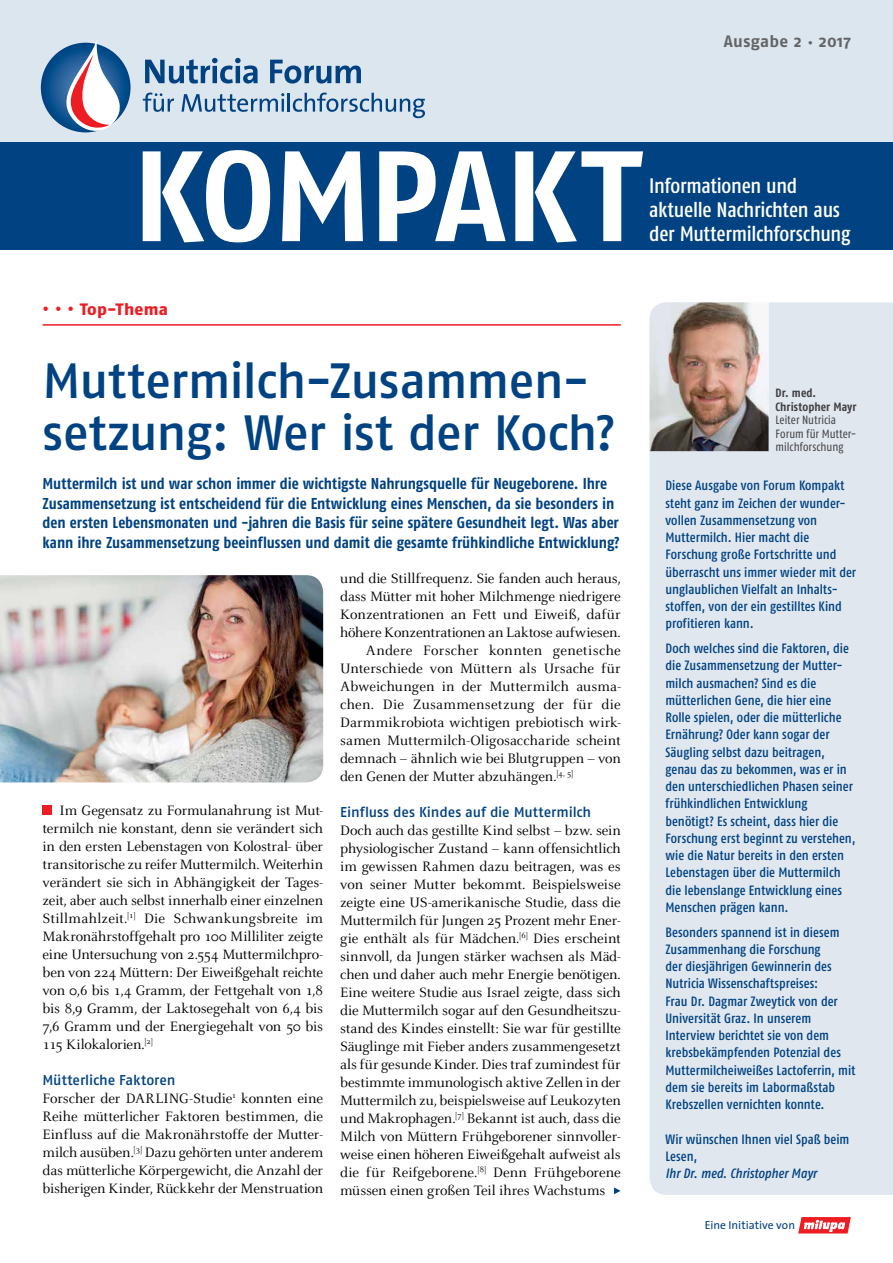
<style>
.page{position:relative;width:893px;height:1263px;background:#fff}
.page>*{position:absolute;margin:0;border:0;box-sizing:border-box;transform-origin:0 0}
.t1{font:700 128.25px "Fago No";letter-spacing:-.025em;color:#fff}
.t2{font:49.5px/52.5px "Fago No Med";letter-spacing:-.02em;color:#004282}
.t3{font:21px/24px "Fago Co Med";letter-spacing:-.015em;color:#fff}
.t4{font:700 16.5px "Fago No";letter-spacing:.015em;color:#636466}
.t5{font:16.5px "Fago No Exb";letter-spacing:.015em;color:#ed1d24}
.t6{font:700 15.75px/19.5px "Fago Co";color:#004282}
.t7{font:15px/18px "Celeste";color:#000;text-align:justify}
.t8{font:14.25px "Fago No Med";letter-spacing:-.005em;color:#004282}
.t9{font:13.5px/17.2px "Fago Co Med";color:#004282}
.t10{font:italic 13.5px "Fago Co Med";color:#004282}
.t11{font:12px/13.5px "Fago Co";letter-spacing:.005em;color:#414042}
.t12{font:700 12px/13.5px "Fago Co";letter-spacing:.01em;color:#414042}
.t13{font:11.7px "The Sans";color:#004282}
</style>
<div class="page">
<div style="left:0;top:0;width:893px;height:156px;background:#dce6ef"></div>
<div style="left:0;top:142px;width:893px;height:108px;background:#004282"></div>
<svg style="left:798px;top:1217px;width:53px;height:16px"></svg>
<svg style="left:41px;top:43px;width:90px;height:89px;background:#0d518e"></svg>
<svg style="left:63px;top:40px;width:57px;height:92px;background:#a2a1b9"></svg>
<svg style="left:145px;top:58px;width:113px;height:26px"></svg>
<svg style="left:270px;top:60px;width:91px;height:24px"></svg>
<svg style="left:143px;top:93px;width:31px;height:19px"></svg>
<svg style="left:181px;top:93px;width:244px;height:25px"></svg>
<hr style="left:43px;top:324px;width:578px;height:2px;background:#ed1d24">
<div style="left:43px;top:805px;width:9px;height:10px;background:#ed1d24"></div>
<div style="left:649px;top:302px;width:244px;height:893px;background:#e0e7ef"></div>
<img style="left:649px;top:302px;width:120px;height:149px">
<svg style="left:614px;top:1187px;width:7px;height:7px"></svg>
<img style="left:0;top:575px;width:323px;height:207px">
<p class="t4" style="left:724px;top:32px;width:129px">Ausgabe 2 · 2017</p>
<h1 class="t1" style="left:132px;top:121px;width:510px">KOMPAKT</h1>
<h3 class="t3" style="left:649px;top:173px;width:203px">Informationen und aktuelle Nachrichten aus der Muttermilchforschung</h3>
<p class="t5" style="left:43px;top:300px;width:127px">• • • Top-Thema</p>
<h2 class="t2" style="left:43px;top:353px;width:575px">Muttermilch-Zusammen&shy;setzung: Wer ist der Koch?</h2>
<p class="t6" style="left:43px;top:474px;width:578px">Muttermilch ist und war schon immer die wichtigste Nahrungsquelle für Neugeborene. Ihre Zusammensetzung ist entscheidend für die Entwicklung eines Menschen, da sie besonders in den ersten Lebensmonaten und -jahren die Basis für seine spätere Gesundheit legt. Was aber kann ihre Zusammensetzung beeinflussen und damit die gesamte frühkindliche Entwicklung?</p>
<p class="t7" style="left:43px;top:801px;width:282px;text-indent:17px">Im Gegensatz zu Formulanahrung ist Mut&shy;termilch nie konstant, denn sie verändert sich in den ersten Lebenstagen von Kolostral- über transitorische zu reifer Muttermilch. Weiterhin verändert sie sich in Abhängigkeit der Tages&shy;zeit, aber auch selbst innerhalb einer einzelnen Stillmahlzeit.<sup>[1]</sup> Die Schwankungsbreite im Makronährstoffgehalt pro 100 Milliliter zeigte eine Untersuchung von 2.554 Muttermilchpro&shy;ben von 224 Müttern: Der Eiweißgehalt reichte von 0,6 bis 1,4 Gramm, der Fettgehalt von 1,8 bis 8,9 Gramm, der Laktosegehalt von 6,4 bis 7,6 Gramm und der Energiegehalt von 50 bis 115 Kilokalorien.<sup>[2]</sup></p>
<p class="t8" style="left:43px;top:1071px;width:135px">Mütterliche Faktoren</p>
<p class="t7" style="left:43px;top:1089px;width:282px">Forscher der DARLING-Studie<sup>1</sup> konnten eine Reihe mütterlicher Faktoren bestimmen, die Einfluss auf die Makronährstoffe der Mutter&shy;milch ausüben.<sup>[3]</sup> Dazu gehörten unter anderem das mütterliche Körpergewicht, die Anzahl der bisherigen Kinder, Rückkehr der Menstruation</p>
<p class="t7" style="left:340px;top:569px;width:282px">und die Stillfrequenz. Sie fanden auch heraus,</p>
<p class="t7" style="left:340px;top:587px;width:282px">dass Mütter mit hoher Milchmenge niedrigere</p>
<p class="t7" style="left:340px;top:605px;width:282px">Konzentrationen an Fett und Eiweiß, dafür</p>
<p class="t7" style="left:340px;top:623px;width:282px">höhere Konzentrationen an Laktose aufwiesen.</p>
<p class="t7" style="left:366px;top:641px;width:257px">Andere Forscher konnten genetische</p>
<p class="t7" style="left:340px;top:659px;width:282px">Unterschiede von Müttern als Ursache für</p>
<p class="t7" style="left:340px;top:677px;width:282px">Abweichungen in der Muttermilch ausma-</p>
<p class="t7" style="left:340px;top:695px;width:282px">chen. Die Zusammensetzung der für die</p>
<p class="t7" style="left:340px;top:713px;width:282px">Darmmikrobiota wichtigen prebiotisch wirk-</p>
<p class="t7" style="left:340px;top:731px;width:282px">samen Muttermilch-Oligosaccharide scheint</p>
<p class="t7" style="left:340px;top:749px;width:282px">demnach – ähnlich wie bei Blutgruppen – von</p>
<p class="t7" style="left:340px;top:767px;width:235px">den Genen der Mutter abzuhängen.<sup>[4,</sup> <sup>5]</sup></p>
<p class="t8" style="left:340px;top:803px;width:253px">Einfluss des Kindes auf die Muttermilch</p>
<p class="t7" style="left:340px;top:821px;width:282px">Doch auch das gestillte Kind selbst – bzw. sein physiologischer Zustand – kann offensichtlich im gewissen Rahmen dazu beitragen, was es von seiner Mutter bekommt. Beispielsweise zeigte eine US-amerikanische Studie, dass die Muttermilch für Jungen 25 Prozent mehr Ener&shy;gie enthält als für Mädchen.<sup>[6]</sup> Dies erscheint sinnvoll, da Jungen stärker wachsen als Mäd&shy;chen und daher auch mehr Energie benötigen.<br>Eine weitere Studie aus Israel zeigte, dass sich die Muttermilch sogar auf den Gesundheitszu&shy;stand des Kindes einstellt: Sie war für gestillte Säuglinge mit Fieber anders zusammengesetzt als für gesunde Kinder. Dies traf zumindest für bestimmte immunologisch aktive Zellen in der Muttermilch zu, beispielsweise auf Leukozyten und Makrophagen.<sup>[7]</sup> Bekannt ist auch, dass die Milch von Müttern Frühgeborener sinnvoller&shy;weise einen höheren Eiweißgehalt aufweist als die für Reifgeborene.<sup>[8]</sup> Denn Frühgeborene müssen einen großen Teil ihres Wachstums</p>
<p class="t12" style="left:775px;top:386px;width:82px">Dr. med.<br>Christopher Mayr</p>
<p class="t11" style="left:775px;top:413px;width:82px">Leiter Nutricia<br>Forum für Mutter&shy;milchforschung</p>
<p class="t9" style="left:665px;top:477px;width:192px">Diese Ausgabe von Forum Kompakt steht ganz im Zeichen der wunder&shy;vollen Zusammensetzung von<br>Muttermilch. Hier macht die<br>Forschung große Fortschritte und überrascht uns immer wieder mit der unglaublichen Vielfalt an Inhalts&shy;stoffen, von der ein gestilltes Kind profitieren kann.</p>
<p class="t9" style="left:665px;top:639px;width:191px">Doch welches sind die Faktoren, die die Zusammensetzung der Mutter&shy;milch ausmachen? Sind es die mütterlichen Gene, die hier eine<br>Rolle spielen, oder die mütterliche<br>Ernährung? Oder kann sogar der<br>Säugling selbst dazu beitragen, genau das zu bekommen, was er in den unterschiedlichen Phasen seiner frühkindlichen Entwicklung benötigt? Es scheint, dass hier die<br>Forschung erst beginnt zu verstehen, wie die Natur bereits in den ersten<br>Lebenstagen über die Muttermilch die lebenslange Entwicklung eines<br>Menschen prägen kann.</p>
<p class="t9" style="left:665px;top:923px;width:191px">Besonders spannend ist in diesem<br>Zusammenhang die Forschung<br>der diesjährigen Gewinnerin des<br>Nutricia Wissenschaftspreises:<br>Frau Dr. Dagmar Zweytick von der<br>Universität Graz. In unserem<br>Interview berichtet sie von dem krebsbekämpfenden Potenzial des<br>Muttermilcheiweißes Lactoferrin, mit dem sie bereits im Labormaßstab<br>Krebszellen vernichten konnte.</p>
<p class="t9" style="left:665px;top:1130px;width:185px">Wir wünschen Ihnen viel Spaß beim<br>Lesen,</p>
<p class="t10" style="left:665px;top:1166px;width:153px">Ihr Dr. med. Christopher Mayr</p>
<p class="t13" style="left:705px;top:1215px;width:92px">Eine Initiative von</p>
</div>
